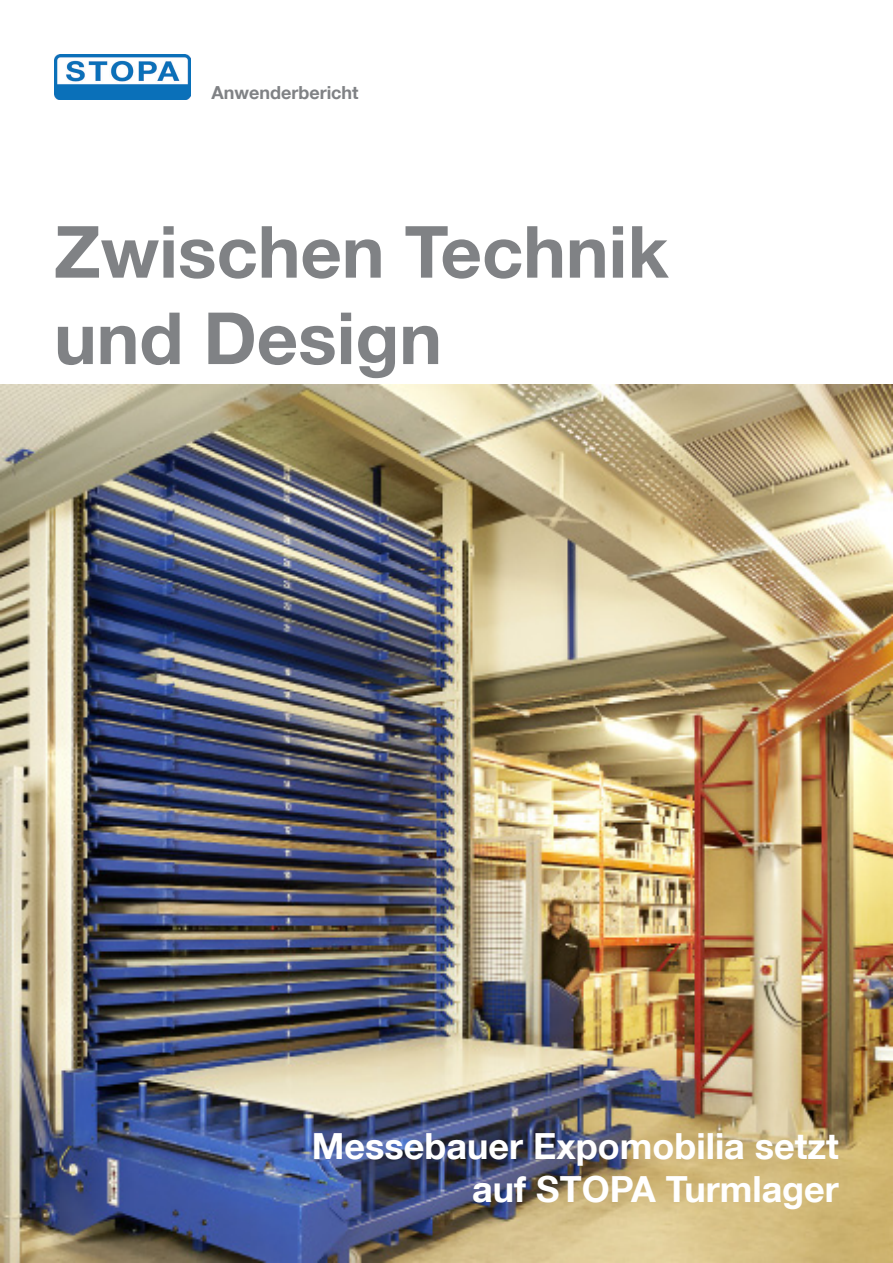
<style>
.page{position:relative;width:893px;height:1263px;background:#fff}
.page>*{position:absolute;margin:0;border:0;box-sizing:border-box;transform-origin:0 0}
.t1{font:700 72px/86.4px "Helvetica Neue LT Com";color:#808285}
.t2{font:700 36px/43.2px "Helvetica Neue LT Com";color:#fff;text-align:right}
.t3{font:700 18px "Helvetica Neue LT Com";color:#808285}
</style>
<div class="page">
<img style="left:0;top:385px;width:893px;height:877px">
<img style="left:54px;top:54px;width:136px;height:45px">
<p class="t3" style="left:211px;top:82px;width:149px">Anwenderbericht</p>
<h1 class="t1" style="left:54px;top:207px;width:616px">Zwischen Technik und Design</h1>
<p class="t2" style="left:312px;top:1123px;width:529px">Messebauer Expomobilia setzt auf STOPA Turmlager</p>
</div>
